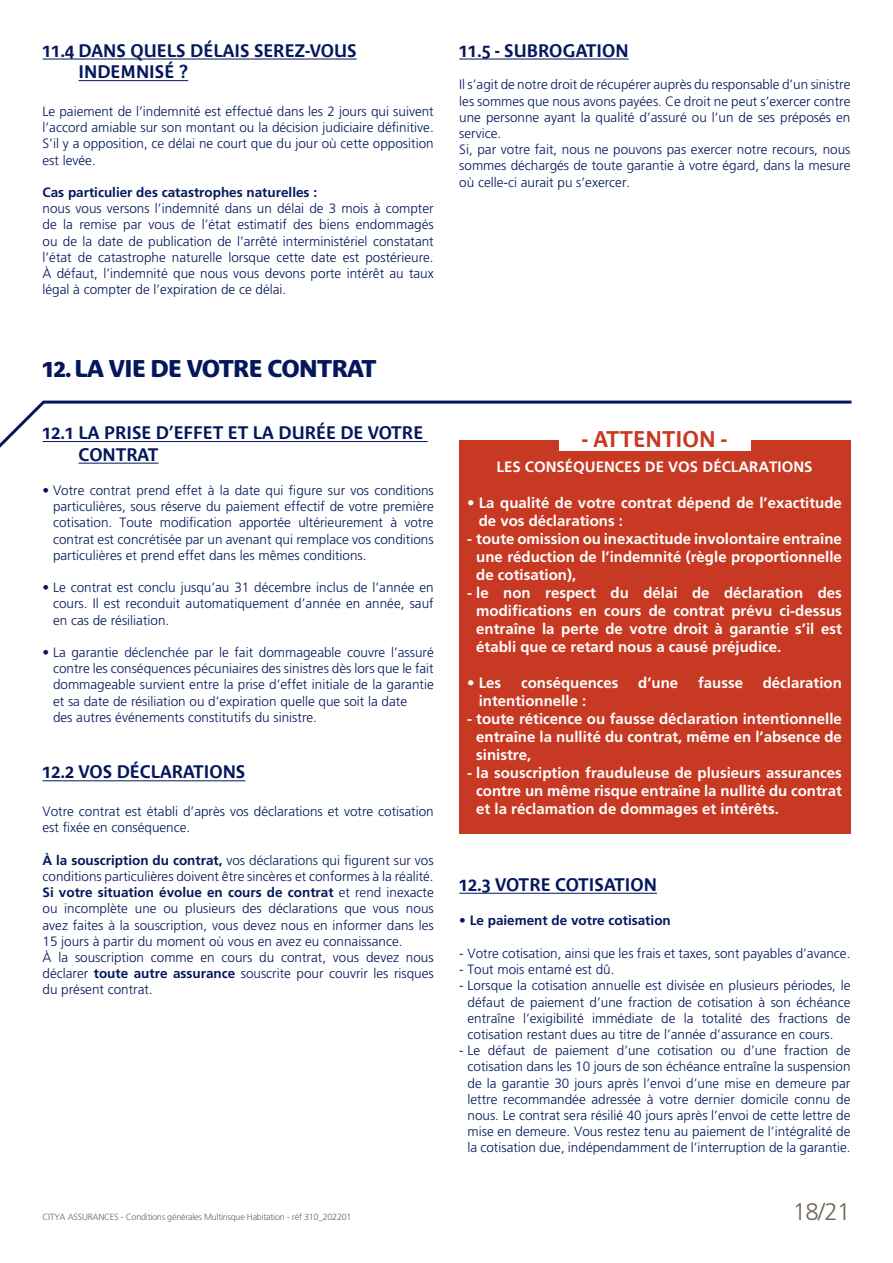
<style>
.page{position:relative;width:893px;height:1263px;background:#fff}
.page>*{position:absolute;margin:0;border:0;box-sizing:border-box;transform-origin:0 0}
.B_Titre_paragraphe{font:700 24px "Bienvenue Beta";letter-spacing:-.025em;color:#04175c}
.t1{font:300 24px "Frutiger";color:#716557}
.t2{font:600 22.5px "Bienvenue Beta";color:#c73922}
.C_Txt_courant{font:600 18px/21.6px "Bienvenue Beta";color:#04175c}
.C_Txt_courant-2{font:700 15px/18px "Frutiger";color:#fff;text-align:justify}
.C_Txt_courant-3{font:300 13.5px/16.2px "Frutiger";color:#04175c;text-align:justify}
.C_Txt_courant-4{font:700 13.5px "Frutiger";color:#04175c}
.t3{font:300 9px "Frutiger";letter-spacing:-.025em;color:#716557}
.s1{font-weight:700}
.s2{font-weight:300}
</style>
<div class="page">
<svg style="left:0;top:400px;width:852px;height:70px"></svg>
<hr style="left:43px;top:441px;width:385px;height:1px;background:#04175c">
<hr style="left:79px;top:463px;width:79px;height:1px;background:#04175c">
<div style="left:459px;top:440px;width:391px;height:394px;background:#c73922"></div>
<div style="left:559px;top:425px;width:191px;height:25px;background:#fff"></div>
<hr style="left:43px;top:780px;width:202px;height:1px;background:#04175c">
<hr style="left:459px;top:59px;width:170px;height:1px;background:#04175c">
<hr style="left:43px;top:59px;width:314px;height:1px;background:#04175c">
<hr style="left:79px;top:80px;width:109px;height:1px;background:#04175c">
<hr style="left:459px;top:893px;width:198px;height:1px;background:#04175c">
<p class="C_Txt_courant" style="left:79px;top:39px;width:280px;text-indent:-36px">11.4 DANS QUELS DÉLAIS SEREZ-VOUS<br>INDEMNISÉ ?</p>
<p class="C_Txt_courant-3" style="left:43px;top:103px;width:393px">Le paiement de l’indemnité est effectué dans les 2 jours qui suivent l’accord amiable sur son montant ou la décision judiciaire définitive.<br>S’il y a opposition, ce délai ne court que du jour où cette opposition est levée.</p>
<p class="C_Txt_courant-4" style="left:43px;top:184px;width:276px">Cas particulier des catastrophes naturelles :</p>
<p class="C_Txt_courant-3" style="left:43px;top:200px;width:393px">nous vous versons l’indemnité dans un délai de 3 mois à compter de la remise par vous de l’état estimatif des biens endommagés ou de la date de publication de l’arrêté interministériel constatant l’état de catastrophe naturelle lorsque cette date est postérieure.<br>À défaut, l’indemnité que nous vous devons porte intérêt au taux légal à compter de l’expiration de ce délai.</p>
<p class="B_Titre_paragraphe" style="left:43px;top:354px;width:335px">12. LA VIE DE VOTRE CONTRAT</p>
<p class="C_Txt_courant" style="left:79px;top:422px;width:346px;text-indent:-36px">12.1 LA PRISE D’EFFET ET LA DURÉE DE VOTRE<br>CONTRAT</p>
<p class="C_Txt_courant-3" style="left:53px;top:482px;width:382px;text-indent:-11px">• Votre contrat prend effet à la date qui figure sur vos conditions particulières, sous réserve du paiement effectif de votre première cotisation. Toute modification apportée ultérieurement à votre contrat est concrétisée par un avenant qui remplace vos conditions particulières et prend effet dans les mêmes conditions.</p>
<p class="C_Txt_courant-3" style="left:53px;top:579px;width:382px;text-indent:-11px">• Le contrat est conclu jusqu’au 31 décembre inclus de l’année en cours. Il est reconduit automatiquement d’année en année, sauf en cas de résiliation.</p>
<p class="C_Txt_courant-3" style="left:53px;top:644px;width:382px;text-align:left;text-indent:-11px">• La garantie déclenchée par le fait dommageable couvre l’assuré contre les conséquences pécuniaires des sinistres dès lors que le fait dommageable survient entre la prise d’effet initiale de la garantie et sa date de résiliation ou d’expiration quelle que soit la date<br>des autres événements constitutifs du sinistre.</p>
<p class="C_Txt_courant" style="left:43px;top:761px;width:204px">12.2 VOS DÉCLARATIONS</p>
<p class="C_Txt_courant-3" style="left:43px;top:803px;width:393px">Votre contrat est établi d’après vos déclarations et votre cotisation est fixée en conséquence.</p>
<p class="C_Txt_courant-3" style="left:43px;top:852px;width:393px"><span class="s1">À la souscription du contrat,</span> vos déclarations qui figurent sur vos conditions particulières doivent être sincères et conformes à la réalité.</p>
<p class="C_Txt_courant-3" style="left:43px;top:884px;width:393px"><span class="s1">Si votre situation évolue en cours de contrat</span> et rend inexacte ou incomplète une ou plusieurs des déclarations que vous nous avez faites à la souscription, vous devez nous en informer dans les 15 jours à partir du moment où vous en avez eu connaissance.</p>
<p class="C_Txt_courant-3" style="left:43px;top:949px;width:393px">À la souscription comme en cours du contrat, vous devez nous déclarer <span class="s1">toute autre assurance</span> souscrite pour couvrir les risques du présent contrat.</p>
<p class="C_Txt_courant" style="left:459px;top:39px;width:171px">11.5 - SUBROGATION</p>
<p class="C_Txt_courant-3" style="left:459px;top:77px;width:393px">Il s’agit de notre droit de récupérer auprès du responsable d’un sinistre les sommes que nous avons payées. Ce droit ne peut s’exercer contre une personne ayant la qualité d’assuré ou l’un de ses préposés en service.</p>
<p class="C_Txt_courant-3" style="left:459px;top:141px;width:393px">Si, par votre fait, nous ne pouvons pas exercer notre recours, nous sommes déchargés de toute garantie à votre égard, dans la mesure où celle-ci aurait pu s’exercer.</p>
<p class="t2" style="left:582px;top:426px;width:146px">- ATTENTION -</p>
<p class="C_Txt_courant-2" style="left:497px;top:458px;width:317px">LES CONSÉQUENCES DE VOS DÉCLARATIONS</p>
<p class="C_Txt_courant-2" style="left:479px;top:494px;width:365px;text-indent:-12px"><span class="s2">•</span> La qualité de votre contrat dépend de l’exactitude de vos déclarations :</p>
<p class="C_Txt_courant-2" style="left:476px;top:530px;width:367px;text-indent:-9px">- toute omission ou inexactitude involontaire entraîne une réduction de l’indemnité (règle proportionnelle de cotisation),</p>
<p class="C_Txt_courant-2" style="left:476px;top:584px;width:367px;text-indent:-9px">- le non respect du délai de déclaration des modifications en cours de contrat prévu ci-dessus entraîne la perte de votre droit à garantie s’il est établi que ce retard nous a causé préjudice.</p>
<p class="C_Txt_courant-2" style="left:467px;top:674px;width:36px"><span class="s2">•</span> Les</p>
<p class="C_Txt_courant-2" style="left:521px;top:674px;width:99px">conséquences</p>
<p class="C_Txt_courant-2" style="left:638px;top:674px;width:42px">d’une</p>
<p class="C_Txt_courant-2" style="left:698px;top:674px;width:46px">fausse</p>
<p class="C_Txt_courant-2" style="left:763px;top:674px;width:81px">déclaration</p>
<p class="C_Txt_courant-2" style="left:479px;top:692px;width:109px">intentionnelle :</p>
<p class="C_Txt_courant-2" style="left:476px;top:710px;width:367px;text-indent:-9px">- toute réticence ou fausse déclaration intentionnelle entraîne la nullité du contrat, même en l’absence de sinistre,</p>
<p class="C_Txt_courant-2" style="left:476px;top:764px;width:367px;text-indent:-9px">- la souscription frauduleuse de plusieurs assurances contre un même risque entraîne la nullité du contrat et la réclamation de dommages et intérêts.</p>
<p class="C_Txt_courant" style="left:459px;top:873px;width:199px">12.3 VOTRE COTISATION</p>
<p class="C_Txt_courant-4" style="left:459px;top:913px;width:213px"><span class="s2">•</span> Le paiement de votre cotisation</p>
<p class="C_Txt_courant-3" style="left:459px;top:945px;width:393px">- Votre cotisation, ainsi que les frais et taxes, sont payables d’avance.</p>
<p class="C_Txt_courant-3" style="left:459px;top:961px;width:157px">- Tout mois entamé est dû.</p>
<p class="C_Txt_courant-3" style="left:467px;top:978px;width:384px;text-indent:-8px">- Lorsque la cotisation annuelle est divisée en plusieurs périodes, le défaut de paiement d’une fraction de cotisation à son échéance entraîne l’exigibilité immédiate de la totalité des fractions de cotisation restant dues au titre de l’année d’assurance en cours.</p>
<p class="C_Txt_courant-3" style="left:467px;top:1042px;width:384px;text-indent:-8px">- Le défaut de paiement d’une cotisation ou d’une fraction de cotisation dans les 10 jours de son échéance entraîne la suspension de la garantie 30 jours après l’envoi d’une mise en demeure par lettre recommandée adressée à votre dernier domicile connu de nous. Le contrat sera résilié 40 jours après l’envoi de cette lettre de mise en demeure. Vous restez tenu au paiement de l’intégralité de la cotisation due, indépendamment de l’interruption de la garantie.</p>
<p class="t3" style="left:43px;top:1212px;width:311px">CITYA ASSURANCES - Conditions générales Multirisque Habitation - réf 310_202201</p>
<p class="t1" style="left:793px;top:1198px;width:59px">18/21</p>
</div>
